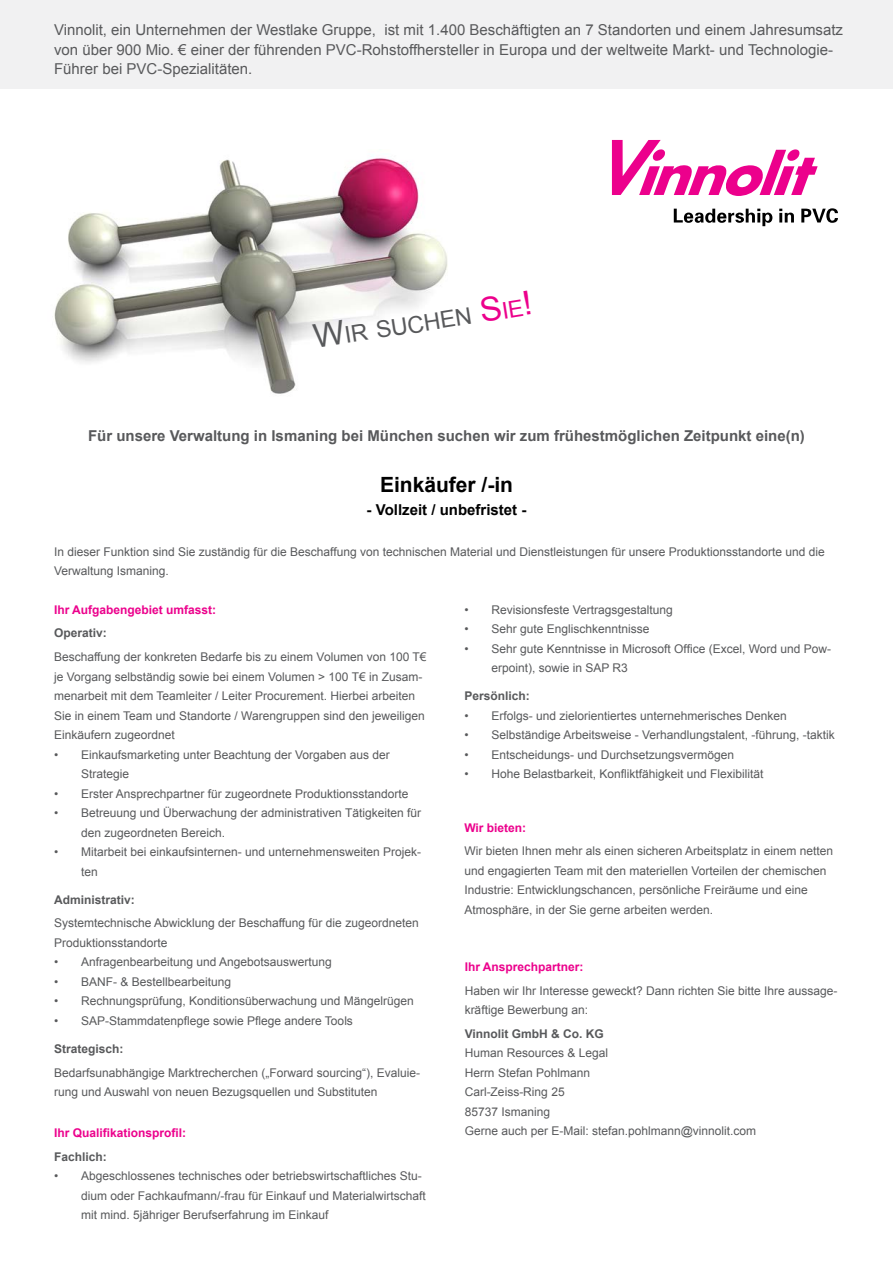
<style>
.page{position:relative;width:893px;height:1263px;background:#fff}
.page>*{position:absolute;margin:0;border:0;box-sizing:border-box;transform-origin:0 0}
.t1{font:23.1px "Arial";color:#58595b}
.t2{font:700 21px "Arial";color:#000}
.t3{font:15px/19.5px "Arial";color:#58595b}
.t4{font:700 15px "Arial";color:#58595b}
.t5{font:700 15px "Arial";color:#000}
.t6{font:12px/19.5px "Arial";color:#58595b}
.t7{font:700 12px "Arial";color:#ec008c}
.t8{font:700 12px "Arial";color:#58595b}
.s1{font-size:33px}
.s2{font-size:33px;color:#ec008c}
.s3{color:#ec008c}
</style>
<div class="page">
<div style="left:0;top:0;width:893px;height:89px;background:#f1f1f2"></div>
<svg style="left:674px;top:209px;width:98px;height:17px"></svg>
<svg style="left:779px;top:209px;width:15px;height:13px"></svg>
<svg style="left:801px;top:208px;width:37px;height:15px"></svg>
<svg style="left:612px;top:140px;width:206px;height:56px"></svg>
<img style="left:54px;top:156px;width:394px;height:238px">
<p class="t3" style="left:54px;top:20px;width:791px">Vinnolit, ein Unternehmen der Westlake Gruppe, ist mit 1.400 Beschäftigten an 7 Standorten und einem Jahresumsatz von über 900 Mio. € einer der führenden PVC-Rohstoffhersteller in Europa und der weltweite Markt- und Technologie-<br>Führer bei PVC-Spezialitäten.</p>
<h1 class="t1" style="left:312px;top:325px;width:222px;rotate:-9deg"><span class="s1">W</span>ir suchen <span class="s2">S</span><span class="s3">ie</span><span class="s2">!</span></h1>
<p class="t4" style="left:88px;top:426px;width:718px">Für unsere Verwaltung in Ismaning bei München suchen wir zum frühestmöglichen Zeitpunkt eine(n)</p>
<h2 class="t2" style="left:380px;top:471px;width:135px">Einkäufer /-in</h2>
<p class="t5" style="left:367px;top:499px;width:161px">- Vollzeit / unbefristet -</p>
<p class="t6" style="left:54px;top:542px;width:772px">In dieser Funktion sind Sie zuständig für die Beschaffung von technischen Material und Dienstleistungen für unsere Produktionsstandorte und die<br>Verwaltung Ismaning.</p>
<p class="t7" style="left:54px;top:601px;width:164px">Ihr Aufgabengebiet umfasst:</p>
<p class="t8" style="left:54px;top:625px;width:54px">Operativ:</p>
<p class="t6" style="left:54px;top:647px;width:374px">Beschaffung der konkreten Bedarfe bis zu einem Volumen von 100 T€ je Vorgang selbständig sowie bei einem Volumen &gt; 100 T€ in Zusam&shy;menarbeit mit dem Teamleiter / Leiter Procurement. Hierbei arbeiten Sie in einem Team und Standorte / Warengruppen sind den jeweiligen Einkäufern zugeordnet</p>
<p class="t6" style="left:81px;top:745px;width:310px;text-indent:-27px">• Einkaufsmarketing unter Beachtung der Vorgaben aus der<br>Strategie</p>
<p class="t6" style="left:54px;top:784px;width:356px">• Erster Ansprechpartner für zugeordnete Produktionsstandorte</p>
<p class="t6" style="left:81px;top:803px;width:341px;text-indent:-27px">• Betreuung und Überwachung der administrativen Tätigkeiten für den zugeordneten Bereich.</p>
<p class="t6" style="left:81px;top:842px;width:342px;text-indent:-27px">• Mitarbeit bei einkaufsinternen- und unternehmensweiten Projek&shy;ten</p>
<p class="t8" style="left:54px;top:891px;width:82px">Administrativ:</p>
<p class="t6" style="left:54px;top:913px;width:366px">Systemtechnische Abwicklung der Beschaffung für die zugeordneten<br>Produktionsstandorte</p>
<p class="t6" style="left:54px;top:952px;width:279px">• Anfragenbearbeitung und Angebotsauswertung</p>
<p class="t6" style="left:54px;top:972px;width:179px">• BANF- &amp; Bestellbearbeitung</p>
<p class="t6" style="left:54px;top:991px;width:361px">• Rechnungsprüfung, Konditionsüberwachung und Mängelrügen</p>
<p class="t6" style="left:54px;top:1011px;width:300px">• SAP-Stammdatenpflege sowie Pflege andere Tools</p>
<p class="t8" style="left:54px;top:1041px;width:71px">Strategisch:</p>
<p class="t6" style="left:54px;top:1063px;width:368px">Bedarfsunabhängige Marktrecherchen („Forward sourcing“), Evaluie&shy;rung und Auswahl von neuen Bezugsquellen und Substituten</p>
<p class="t7" style="left:54px;top:1125px;width:134px">Ihr Qualifikationsprofil:</p>
<p class="t8" style="left:54px;top:1148px;width:54px">Fachlich:</p>
<p class="t6" style="left:81px;top:1166px;width:346px;text-indent:-27px">• Abgeschlossenes technisches oder betriebswirtschaftliches Stu&shy;dium oder Fachkaufmann/-frau für Einkauf und Materialwirtschaft mit mind. 5jähriger Berufserfahrung im Einkauf</p>
<p class="t6" style="left:464px;top:600px;width:210px">• Revisionsfeste Vertragsgestaltung</p>
<p class="t6" style="left:464px;top:619px;width:187px">• Sehr gute Englischkenntnisse</p>
<p class="t6" style="left:491px;top:639px;width:341px;text-indent:-27px">• Sehr gute Kenntnisse in Microsoft Office (Excel, Word und Pow&shy;erpoint), sowie in SAP R3</p>
<p class="t8" style="left:464px;top:688px;width:67px">Persönlich:</p>
<p class="t6" style="left:464px;top:706px;width:324px">• Erfolgs- und zielorientiertes unternehmerisches Denken</p>
<p class="t6" style="left:464px;top:725px;width:372px">• Selbständige Arbeitsweise - Verhandlungstalent, -führung, -taktik</p>
<p class="t6" style="left:464px;top:745px;width:271px">• Entscheidungs- und Durchsetzungsvermögen</p>
<p class="t6" style="left:464px;top:764px;width:301px">• Hohe Belastbarkeit, Konfliktfähigkeit und Flexibilität</p>
<p class="t7" style="left:464px;top:819px;width:63px">Wir bieten:</p>
<p class="t6" style="left:464px;top:842px;width:370px">Wir bieten Ihnen mehr als einen sicheren Arbeitsplatz in einem netten und engagierten Team mit den materiellen Vorteilen der chemischen Industrie: Entwicklungschancen, persönliche Freiräume und eine Atmosphäre, in der Sie gerne arbeiten werden.</p>
<p class="t7" style="left:465px;top:959px;width:120px">Ihr Ansprechpartner:</p>
<p class="t6" style="left:465px;top:981px;width:374px">Haben wir Ihr Interesse geweckt? Dann richten Sie bitte Ihre aussage&shy;kräftige Bewerbung an:</p>
<p class="t8" style="left:465px;top:1026px;width:141px">Vinnolit GmbH &amp; Co. KG</p>
<p class="t6" style="left:465px;top:1043px;width:293px">Human Resources &amp; Legal<br>Herrn Stefan Pohlmann<br>Carl-Zeiss-Ring 25<br>85737 Ismaning<br>Gerne auch per E-Mail: stefan.pohlmann@vinnolit.com</p>
</div>
